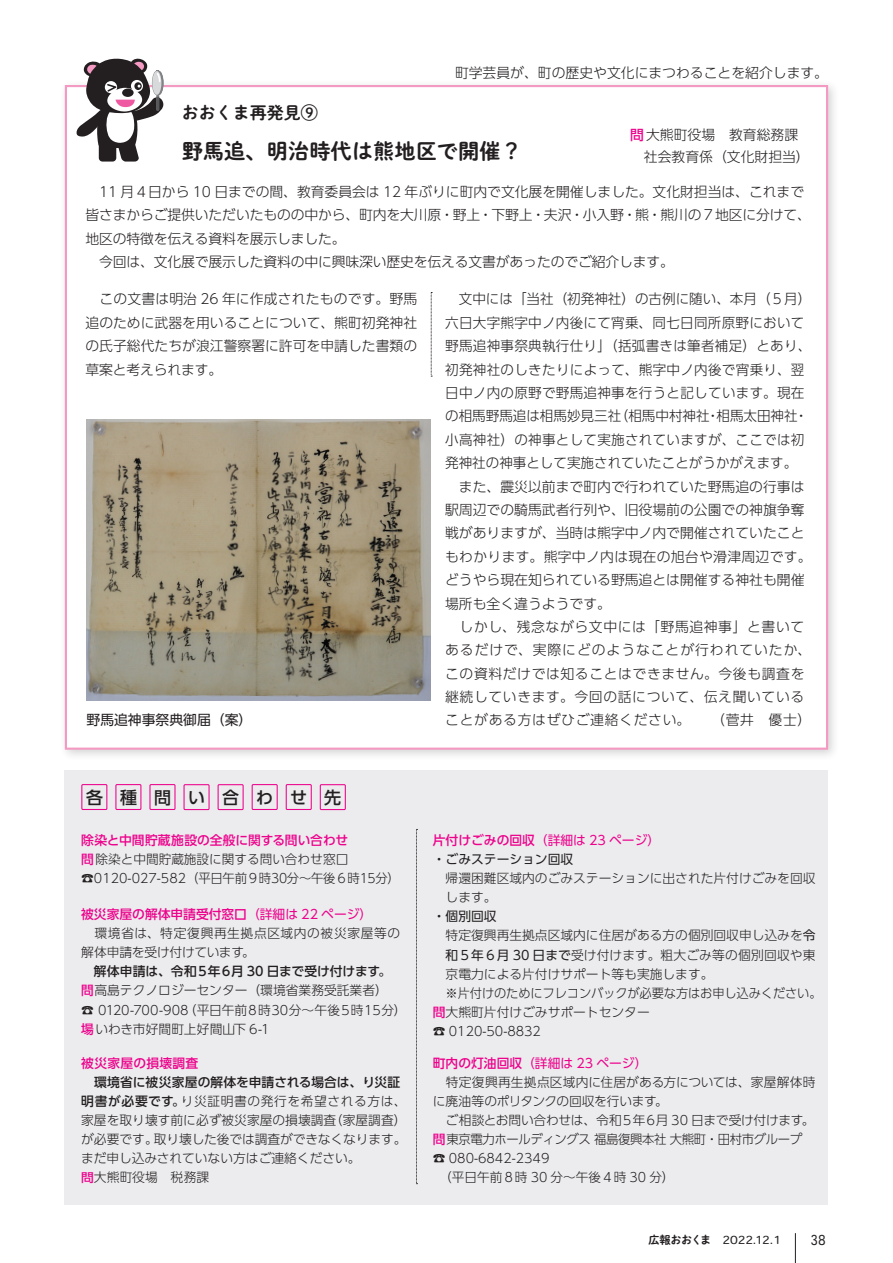
<style>
.page{position:relative;width:893px;height:1263px;background:#fff}
.page>*{position:absolute;margin:0;border:0;box-sizing:border-box;transform-origin:0 0}
.t1{font:21.3px "P Shuei NM Go Std N B";color:#231f20}
.t2{font:16.95px "P Shuei NM Go Std N B";color:#231f20}
.t3{font:500 16.95px "UD Shin Go Pro";letter-spacing:1em;color:#231f20}
.t4{font:300 13.8px/23.4px "UD Shin Go Pro";letter-spacing:.02em;color:#231f20}
.t5{font:300 13.8px/23.4px "UD Shin Go Pro";color:#231f20}
.t6{font:300 13.8px "UD Shin Go Pro";letter-spacing:.025em;color:#231f20}
.t7{font:13.8px "UD Shin Go Pro";color:#231f20}
.t8{font:13.8px "Heisei Maru Go Std W4";color:#231f20;scale:.8 1}
.t9{font:300 12.75px/19.2px "UD Shin Go Pro";color:#231f20}
.t10{font:300 12.75px "UD Shin Go Pro";letter-spacing:-.03em;color:#231f20}
.t11{font:500 12.75px "UD Shin Go Pro";letter-spacing:.005em;color:#231f20}
.t12{font:12.75px "UD Shin Go Pro";color:#ed028c}
.t13{font:300 12.75px "UD Shin Go Pro";letter-spacing:-.025em;color:#231f20}
.t14{font:300 12.75px "UD Shin Go Pro";color:#231f20;scale:.96 1}
.t15{font:300 12.75px "UD Shin Go Pro";letter-spacing:.05em;color:#231f20}
.t16{font:500 12.75px "UD Shin Go Pro";color:#ed028c}
.t17{font:300 12.75px "UD Shin Go Pro";letter-spacing:.045em;color:#231f20}
.t18{font:12.75px "UD Shin Go Pro";color:#231f20}
.t19{font:300 12.75px "UD Shin Go Pro";letter-spacing:-.02em;color:#231f20}
.t20{font:500 12.75px "UD Shin Go Pro";letter-spacing:.02em;color:#ed028c}
.t21{font:500 12.75px "UD Shin Go Pro";letter-spacing:.04em;color:#231f20}
.t22{font:11.1px "Heisei Maru Go Std W4";letter-spacing:-.005em;color:#231f20}
.t23{font:11.1px "P Shuei NM Go Std N B";letter-spacing:-.035em;color:#231f20}
.s1{font-weight:500;color:#ed028c}
.s2{font-weight:500}
.s3{font-weight:400}
.s4{font-weight:500;font-size:12.15px;color:#ed028c}
</style>
<div class="page">
<div style="left:59px;top:79px;width:781px;height:683px;background:#231f20;opacity:.2"></div>
<svg style="left:64px;top:84px;width:765px;height:667px"></svg>
<div style="left:175px;top:135px;width:349px;height:36px;background:#fff"></div>
<div style="left:176px;top:134px;width:348px;height:34px;background:#fff"></div>
<svg style="left:77px;top:59px;width:87px;height:103px"></svg>
<svg style="left:431px;top:292px;width:1px;height:85px"></svg>
<div style="left:176px;top:98px;width:149px;height:32px;background:#fff"></div>
<div style="left:176px;top:97px;width:149px;height:31px;background:#fff"></div>
<img style="left:87px;top:419px;width:344px;height:281px">
<div style="left:65px;top:770px;width:763px;height:434px;background:#ececee"></div>
<svg style="left:416px;top:829px;width:1px;height:355px"></svg>
<div style="left:286px;top:784px;width:26px;height:26px;border:1px solid #ed028c"></div>
<div style="left:149px;top:784px;width:27px;height:26px;border:1px solid #ed028c"></div>
<div style="left:218px;top:784px;width:26px;height:26px;border:1px solid #ed028c"></div>
<div style="left:252px;top:784px;width:26px;height:26px;border:1px solid #ed028c"></div>
<div style="left:115px;top:784px;width:26px;height:26px;border:1px solid #ed028c"></div>
<div style="left:81px;top:784px;width:26px;height:26px;border:1px solid #ed028c"></div>
<div style="left:320px;top:784px;width:26px;height:26px;border:1px solid #ed028c"></div>
<div style="left:184px;top:784px;width:26px;height:26px;border:1px solid #ed028c"></div>
<hr style="left:795px;top:1233px;width:1px;height:30px;background:#231f20">
<p class="t2" style="left:182px;top:100px;width:138px">おおくま再発見9</p>
<p class="t5" style="left:455px;top:61px;width:375px">町学芸員が、町の歴史や文化にまつわることを紹介します。</p>
<p class="t5" style="left:630px;top:123px;width:181px;line-height:22.4px"><span class="s1">問</span>大熊町役場　教育総務課　社会教育係（文化財担当(</p>
<p class="t1" style="left:182px;top:136px;width:342px">野馬追、明治時代は熊地区で開催?</p>
<p class="t5" style="left:86px;top:180px;width:727px">　11 月４日から 10 日までの間、教育委員会は 12 年ぶりに町内で文化展を開催しました。文化財担当は、これまで皆さまからご提供いただいたものの中から、町内を大川原・野上・下野上・夫沢・小入野・熊・熊川の７地区に分けて、地区の特徴を伝える資料を展示しました。<br>　今回は、文化展で展示した資料の中に興味深い歴史を伝える文書があったのでご紹介します。</p>
<p class="t5" style="left:86px;top:287px;width:333px;text-align:justify">　この文書は明治 26 年に作成されたものです。野馬追のために武器を用いることについて、熊町初発神社の氏子総代たちが浪江警察署に許可を申請した書類の草案と考えられます。</p>
<p class="t7" style="left:87px;top:709px;width:167px">野馬追神事祭典御届（案(</p>
<p class="t3" style="left:86px;top:783px;width:257px">各種問い合わせ先</p>
<p class="t5" style="left:459px;top:287px;width:354px">文中には「当社（初発神社）の古例に随い、本月（５月(</p>
<p class="t4" style="left:445px;top:310px;width:361px">六日大字熊字中ノ内後にて宵乗、同七日同所原野において</p>
<p class="t4" style="left:445px;top:334px;width:368px">野馬追神事祭典執行仕り」（括弧書きは筆者補足）とあり、</p>
<p class="t6" style="left:445px;top:358px;width:361px">初発神社のしきたりによって、熊字中ノ内後で宵乗り、翌</p>
<p class="t4" style="left:445px;top:381px;width:361px">日中ノ内の原野で野馬追神事を行うと記しています。現在</p>
<p class="t5" style="left:794px;top:404px;width:15px">・</p>
<p class="t5" style="left:615px;top:404px;width:96px">（相馬中村神社</p>
<p class="t4" style="left:445px;top:404px;width:368px">の相馬野馬追は相馬妙見三社<br>小高神社）の神事として実施されていますが、ここでは初発神社の神事として実施されていたことがうかがえます。　また、震災以前まで町内で行われていた野馬追の行事は駅周辺での騎馬武者行列や、旧役場前の公園での神旗争奪戦がありますが、当時は熊字中ノ内で開催されていたこともわかります。熊字中ノ内は現在の旭台や滑津周辺です。どうやら現在知られている野馬追とは開催する神社も開催場所も全く違うようです。<br>　しかし、残念ながら文中には「野馬追神事」と書いてあるだけで、実際にどのようなことが行われていたか、この資料だけでは知ることはできません。今後も調査を継続していきます。今回の話について、伝え聞いていることがある方はぜひご連絡ください。　　（菅井　優士(</p>
<p class="t5" style="left:716px;top:404px;width:83px">相馬太田神社</p>
<p class="t5" style="left:706px;top:404px;width:15px">・</p>
<p class="t9" style="left:81px;top:830px;width:320px"><span class="s1">除染と中間貯蔵施設の全般に関する問い合わせ<br>問</span>除染と中間貯蔵施設に関する問い合わせ窓口☎0120-027-582（平日午前９時30分～午後６時15分(</p>
<p class="t12" style="left:433px;top:829px;width:229px"><span class="s2">片付けごみの回収</span>（詳細は 23 ページ(</p>
<p class="t18" style="left:433px;top:849px;width:142px">・ごみステーション回収</p>
<p class="t9" style="left:446px;top:868px;width:371px">帰還困難区域内のごみステーションに出された片付けごみを回収</p>
<p class="t9" style="left:446px;top:887px;width:53px">します。</p>
<p class="t18" style="left:433px;top:906px;width:65px">・個別回収</p>
<p class="t9" style="left:446px;top:925px;width:371px">特定復興再生拠点区域内に住居がある方の個別回収申し込みを<span class="s3">令</span></p>
<p class="t9" style="left:446px;top:945px;width:371px"><span class="s3">和５年６月 30 日まで</span>受け付けます。粗大ごみ等の個別回収や東</p>
<p class="t9" style="left:446px;top:964px;width:269px">京電力による片付けサポート等も実施します。</p>
<p class="t14" style="left:446px;top:983px;width:393px">※片付けのためにフレコンバックが必要な方はお申し込みください。</p>
<p class="t9" style="left:433px;top:1002px;width:218px"><span class="s1">問</span>大熊町片付けごみサポートセンター</p>
<p class="t9" style="left:433px;top:1021px;width:110px">☎ 0120-50-8832</p>
<p class="t16" style="left:81px;top:904px;width:293px">被災家屋の解体申請受付窓口<span class="s3">（詳細は 22 ページ(</span></p>
<p class="t15" style="left:81px;top:923px;width:320px">　環境省は、特定復興再生拠点区域内の被災家屋等の</p>
<p class="t19" style="left:81px;top:942px;width:175px">解体申請を受け付けています。</p>
<p class="t11" style="left:94px;top:961px;width:299px">解体申請は、令和５年６月 30 日まで受け付けます。</p>
<p class="t9" style="left:81px;top:980px;width:308px"><span class="s1">問</span>高島テクノロジーセンター（環境省業務受託業者(</p>
<p class="t9" style="left:184px;top:1000px;width:224px">（平日午前８時30分～午後５時15分(</p>
<p class="t9" style="left:81px;top:1000px;width:190px">☎ 0120-700-908<br><span class="s1">場</span>いわき市好間町上好間山下 6-1</p>
<p class="t20" style="left:81px;top:1052px;width:119px">被災家屋の損壊調査</p>
<p class="t11" style="left:94px;top:1071px;width:308px">環境省に被災家屋の解体を申請される場合は、り災証</p>
<p class="t17" style="left:181px;top:1091px;width:227px">り災証明書の発行を希望される方は、</p>
<p class="t12" style="left:433px;top:1052px;width:216px"><span class="s2">町内の灯油回収</span>（詳細は 23 ページ(</p>
<p class="t9" style="left:446px;top:1072px;width:371px">特定復興再生拠点区域内に住居がある方については、家屋解体時</p>
<p class="t10" style="left:433px;top:1091px;width:236px">に廃油等のポリタンクの回収を行います。</p>
<p class="t13" style="left:433px;top:1110px;width:383px">　ご相談とお問い合わせは、令和５年６月 30 日まで受け付けます。</p>
<p class="t10" style="left:433px;top:1129px;width:371px"><span class="s1">問</span>東京電力ホールディングス福島復興本社大熊町・田村市グループ</p>
<p class="t9" style="left:433px;top:1148px;width:118px">☎ 080-6842-2349</p>
<p class="t9" style="left:433px;top:1167px;width:243px">　（平日午前８時 30 分～午後４時 30 分(</p>
<p class="t21" style="left:81px;top:1090px;width:105px">明書が必要です。</p>
<p class="t9" style="left:154px;top:1110px;width:254px;text-indent:-73px">家屋を取り壊す前に必ず被災家屋の損壊調査<br>取り壊した後では調査ができなくなります。</p>
<p class="t9" style="left:330px;top:1110px;width:78px">（家屋調査(</p>
<p class="t9" style="left:81px;top:1129px;width:281px">が必要です。<br>まだ申し込みされていない方はご連絡ください。<span class="s4">問</span>大熊町役場　税務課</p>
<p class="t23" style="left:648px;top:1232px;width:64px">広報おおくま</p>
<p class="t22" style="left:723px;top:1232px;width:60px">2022.12.1</p>
<p class="t8" style="left:811px;top:1231px;width:20px">38</p>
</div>
